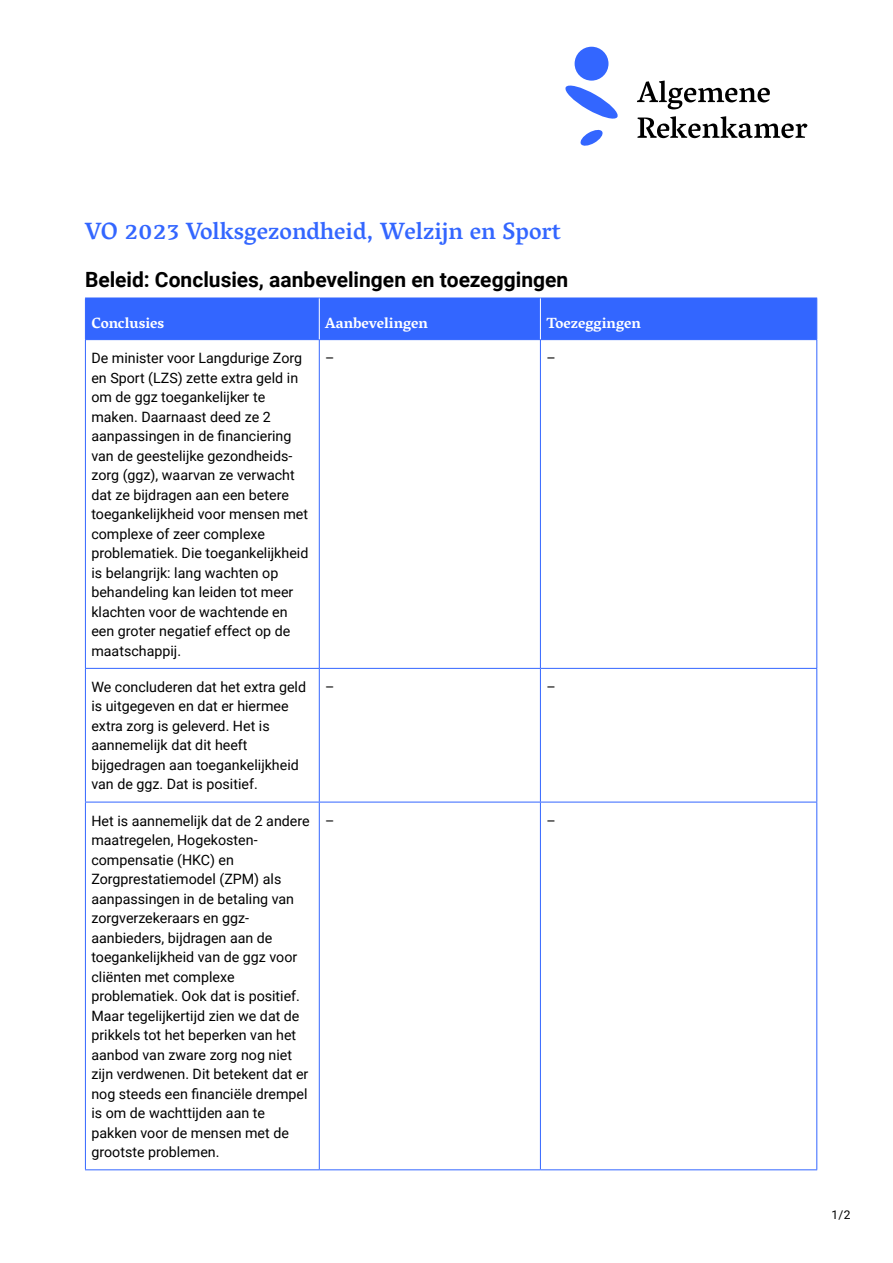
<style>
.page{position:relative;width:893px;height:1263px;background:#fff}
.page>*{position:absolute;margin:0;border:0;box-sizing:border-box;transform-origin:0 0}
.AR_Paragraaf__h1{font:500 24px "Vesper Libre";color:#36f}
.AR_Figuur_Kop_en_nr___figuurtitel_is_cur{font:700 21px "Roboto";color:#000}
.AR_Tabel_Header__zie_tabelstijlen_en_cel{font:700 15px "Vesper Libre";color:#fff}
.AR_Tabel_Broodtekst{font:14.25px/19.5px "Roboto";color:#000}
.t1{font:12px "Roboto";color:#000}
</style>
<div class="page">
<div style="left:86px;top:299px;width:730px;height:40px;background:#36f"></div>
<hr style="left:85px;top:298px;width:234px;height:1px;background:#36f">
<hr style="left:319px;top:298px;width:221px;height:1px;background:#36f">
<hr style="left:540px;top:298px;width:277px;height:1px;background:#36f">
<hr style="left:85px;top:339px;width:234px;height:1px;background:#36f">
<hr style="left:85px;top:340px;width:1px;height:328px;background:#36f">
<hr style="left:319px;top:339px;width:221px;height:1px;background:#36f">
<hr style="left:319px;top:340px;width:1px;height:328px;background:#36f">
<hr style="left:540px;top:339px;width:277px;height:1px;background:#36f">
<hr style="left:540px;top:340px;width:1px;height:328px;background:#36f">
<hr style="left:816px;top:340px;width:1px;height:328px;background:#36f">
<hr style="left:85px;top:668px;width:234px;height:1px;background:#36f">
<hr style="left:85px;top:669px;width:1px;height:133px;background:#36f">
<hr style="left:319px;top:668px;width:221px;height:1px;background:#36f">
<hr style="left:319px;top:669px;width:1px;height:133px;background:#36f">
<hr style="left:540px;top:668px;width:277px;height:1px;background:#36f">
<hr style="left:540px;top:669px;width:1px;height:133px;background:#36f">
<hr style="left:816px;top:669px;width:1px;height:133px;background:#36f">
<hr style="left:85px;top:802px;width:234px;height:1px;background:#36f">
<hr style="left:85px;top:802px;width:1px;height:367px;background:#36f">
<hr style="left:319px;top:802px;width:221px;height:1px;background:#36f">
<hr style="left:319px;top:802px;width:1px;height:367px;background:#36f">
<hr style="left:540px;top:802px;width:277px;height:1px;background:#36f">
<hr style="left:540px;top:802px;width:1px;height:367px;background:#36f">
<hr style="left:816px;top:802px;width:1px;height:367px;background:#36f">
<hr style="left:85px;top:1169px;width:234px;height:1px;background:#36f">
<hr style="left:319px;top:1169px;width:221px;height:1px;background:#36f">
<hr style="left:540px;top:1169px;width:277px;height:1px;background:#36f">
<hr style="left:319px;top:298px;width:1px;height:41px;background:#fff">
<hr style="left:540px;top:298px;width:1px;height:41px;background:#fff">
<hr style="left:85px;top:298px;width:1px;height:41px;background:#36f">
<hr style="left:816px;top:298px;width:1px;height:41px;background:#36f">
<svg style="left:580px;top:129px;width:23px;height:17px"></svg>
<svg style="left:565px;top:85px;width:53px;height:34px"></svg>
<div style="left:575px;top:47px;width:33px;height:34px;background:#36f;border-radius:50%"></div>
<svg style="left:637px;top:81px;width:133px;height:28px"></svg>
<svg style="left:637px;top:116px;width:170px;height:22px"></svg>
<h1 class="AR_Paragraaf__h1" style="left:85px;top:217px;width:477px">VO 2023 Volksgezondheid, Welzijn en Sport</h1>
<h2 class="AR_Figuur_Kop_en_nr___figuurtitel_is_cur" style="left:85px;top:265px;width:485px">Beleid: Conclusies, aanbevelingen en toezeggingen</h2>
<p class="AR_Tabel_Header__zie_tabelstijlen_en_cel" style="left:91px;top:314px;width:74px">Conclusies</p>
<p class="AR_Tabel_Header__zie_tabelstijlen_en_cel" style="left:325px;top:314px;width:104px">Aanbevelingen</p>
<p class="AR_Tabel_Header__zie_tabelstijlen_en_cel" style="left:546px;top:314px;width:96px">Toezeggingen</p>
<p class="AR_Tabel_Broodtekst" style="left:91px;top:348px;width:218px">De minister voor Langdurige Zorg en Sport (LZS) zette extra geld in om de ggz toegankelijker te maken. Daarnaast deed ze 2 aan-passingen in de financiering van de geestelijke gezondheids&shy;zorg (ggz), waarvan ze verwacht dat ze bijdragen aan een betere toegankelijkheid voor mensen met complexe of zeer complexe problematiek. Die toegankelijkheid is belangrijk: lang wachten op behandeling kan leiden tot meer klachten voor de wachtende en een groter negatief effect op de maatschappij.</p>
<p class="AR_Tabel_Broodtekst" style="left:325px;top:348px;width:11px">–</p>
<p class="AR_Tabel_Broodtekst" style="left:546px;top:348px;width:11px">–</p>
<p class="AR_Tabel_Broodtekst" style="left:91px;top:676px;width:216px">We concluderen dat het extra geld is uitgegeven en dat er hiermee extra zorg is geleverd. Het is aannemelijk dat dit heeft bijgedragen aan toegankelijkheid van de ggz. Dat is positief.</p>
<p class="AR_Tabel_Broodtekst" style="left:325px;top:676px;width:11px">–</p>
<p class="AR_Tabel_Broodtekst" style="left:546px;top:676px;width:11px">–</p>
<p class="AR_Tabel_Broodtekst" style="left:91px;top:810px;width:220px">Het is aannemelijk dat de 2 andere maatregelen, Hogekosten&shy;compensatie (HKC) en<br>Zorgprestatiemodel (ZPM) als aanpassingen in de betaling van zorgverzekeraars en ggz&shy;aanbieders, bijdragen aan de toegankelijkheid van de ggz voor cliënten met complexe problematiek. Ook dat is positief.<br>Maar tegelijkertijd zien we dat de prikkels tot het beperken van het aanbod van zware zorg nog niet zijn verdwenen. Dit betekent dat er nog steeds een financiële drempel is om de wachttijden aan te pakken voor de mensen met de grootste problemen.</p>
<p class="AR_Tabel_Broodtekst" style="left:325px;top:810px;width:11px">–</p>
<p class="AR_Tabel_Broodtekst" style="left:546px;top:810px;width:11px">–</p>
<p class="t1" style="left:831px;top:1206px;width:20px">1/2</p>
</div>
